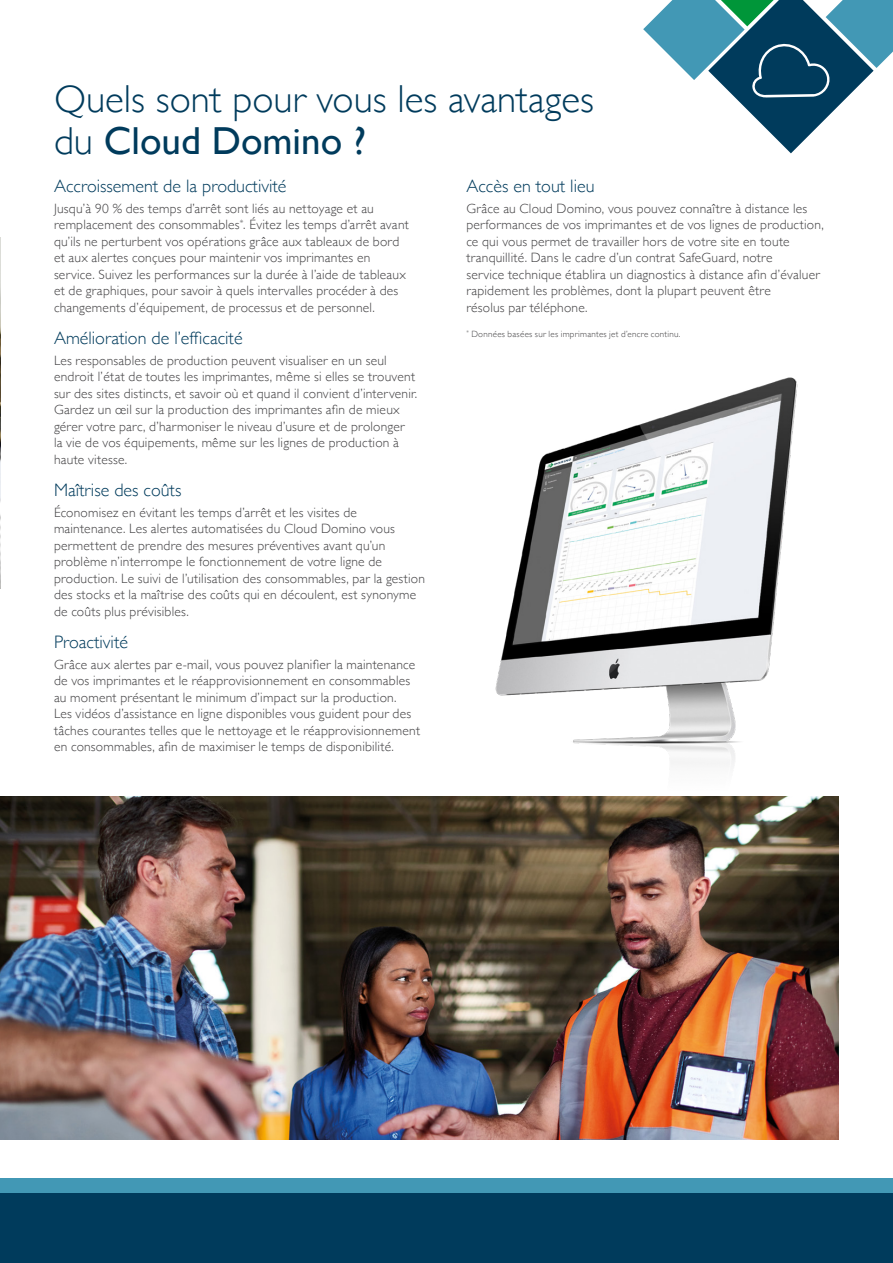
<style>
.page{position:relative;width:893px;height:1263px;background:#fff}
.page>*{position:absolute;margin:0;border:0;box-sizing:border-box;transform-origin:0 0}
.t1{font:300 39px/42px "Gill Sans";color:#003b5c}
.t2{font:300 18px "Gill Sans";color:#003b5c}
.t3{font:300 13.5px/16.5px "Gill Sans";letter-spacing:.015em;color:#414042}
.t4{font:300 9px "Gill Sans";letter-spacing:.03em;color:#414042}
.s1{font-weight:400}
</style>
<div class="page">
<div style="left:0;top:1193px;width:893px;height:70px;background:#003b5c"></div>
<div style="left:0;top:1178px;width:893px;height:15px;background:#4298b5"></div>
<img style="left:469px;top:377px;width:358px;height:420px">
<img style="left:1px;top:797px;width:838px;height:343px">
<img style="left:0;top:237px;width:1px;height:352px">
<svg style="left:643px;top:0;width:250px;height:153px"></svg>
<h1 class="t1" style="left:54px;top:76px;width:541px">Quels sont pour vous les avantages du <span class="s1">Cloud Domino ?</span></h1>
<h2 class="t2" style="left:54px;top:172px;width:234px">Accroissement de la productivité</h2>
<p class="t3" style="left:54px;top:200px;width:356px">Jusqu’à 90 % des temps d’arrêt sont liés au nettoyage et au remplacement des consommables<sup>*</sup>. Évitez les temps d’arrêt avant qu’ils ne perturbent vos opérations grâce aux tableaux de bord et aux alertes conçues pour maintenir vos imprimantes en service. Suivez les performances sur la durée à l’aide de tableaux et de graphiques, pour savoir à quels intervalles procéder à des changements d’équipement, de processus et de personnel.</p>
<h2 class="t2" style="left:54px;top:324px;width:190px">Amélioration de l’efficacité</h2>
<p class="t3" style="left:54px;top:352px;width:365px">Les responsables de production peuvent visualiser en un seul endroit l’état de toutes les imprimantes, même si elles se trouvent sur des sites distincts, et savoir où et quand il convient d’intervenir.<br>Gardez un œil sur la production des imprimantes afin de mieux gérer votre parc, d’harmoniser le niveau d’usure et de prolonger<br>la vie de vos équipements, même sur les lignes de production à haute vitesse.</p>
<h2 class="t2" style="left:54px;top:476px;width:129px">Maîtrise des coûts</h2>
<p class="t3" style="left:54px;top:504px;width:373px">Économisez en évitant les temps d’arrêt et les visites de maintenance. Les alertes automatisées du Cloud Domino vous permettent de prendre des mesures préventives avant qu’un problème n’interrompe le fonctionnement de votre ligne de production. Le suivi de l’utilisation des consommables, par la gestion des stocks et la maîtrise des coûts qui en découlent, est synonyme de coûts plus prévisibles.</p>
<h2 class="t2" style="left:54px;top:628px;width:76px">Proactivité</h2>
<p class="t3" style="left:54px;top:656px;width:368px">Grâce aux alertes par e-mail, vous pouvez planifier la maintenance de vos imprimantes et le réapprovisionnement en consommables au moment présentant le minimum d’impact sur la production.<br>Les vidéos d’assistance en ligne disponibles vous guident pour des tâches courantes telles que le nettoyage et le réapprovisionnement en consommables, afin de maximiser le temps de disponibilité.</p>
<h2 class="t2" style="left:466px;top:172px;width:130px">Accès en tout lieu</h2>
<p class="t3" style="left:466px;top:200px;width:359px">Grâce au Cloud Domino, vous pouvez connaître à distance les performances de vos imprimantes et de vos lignes de production, ce qui vous permet de travailler hors de votre site en toute tranquillité. Dans le cadre d’un contrat SafeGuard, notre<br>service technique établira un diagnostics à distance afin d’évaluer rapidement les problèmes, dont la plupart peuvent être<br>résolus par téléphone.</p>
<p class="t4" style="left:466px;top:327px;width:216px"><sup>*</sup> Données basées sur les imprimantes jet d’encre continu.</p>
</div>
